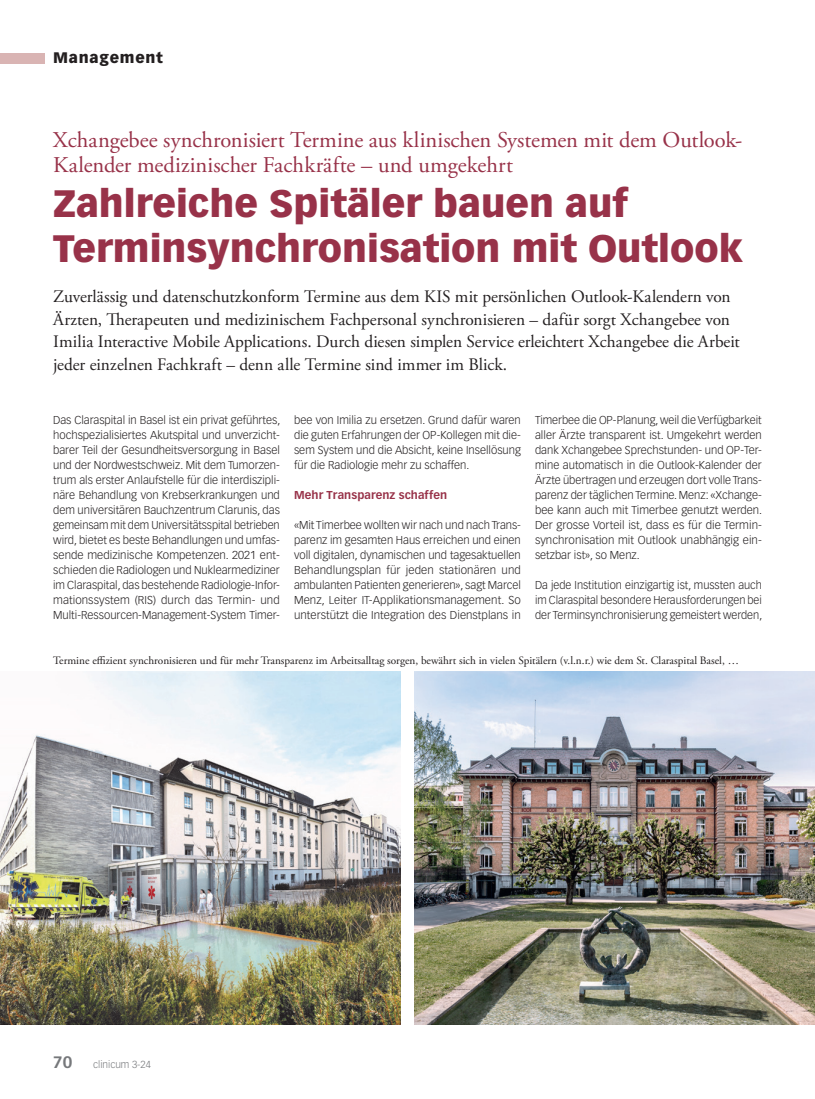
<style>
.page{position:relative;width:815px;height:1099px;background:#fff}
.page>*{position:absolute;margin:0;border:0;box-sizing:border-box;transform-origin:0 0}
.Titel_MM{font:900 37.5px/45px "Vectora LT Std";color:#983249}
.Obertitel_MM{font:22.5px/25px "Adobe Garamond Pro";color:#983249}
.Lead{font:17.5px/22.5px "Adobe Garamond Pro";color:#231f20}
.t1{font:900 15px "Vectora LT Std";letter-spacing:.05em;color:#231f20}
.Lauftext{font:300 11.25px/15px "Vectora LT Std";color:#231f20;text-align:justify}
.Legende{font:11.25px "Adobe Garamond Pro";color:#231f20}
.ZT_MM{font:700 11.25px "Vectora LT Std";letter-spacing:.005em;color:#983249}
.t2{font:300 10px "Vectora LT Std";color:#76787b}
.s1{font-weight:700;font-size:16.25px}
</style>
<div class="page">
<div style="left:0;top:53px;width:45px;height:10px;background:#d9b4b3"></div>
<img style="left:415px;top:671px;width:400px;height:353px">
<img style="left:0;top:671px;width:400px;height:353px">
<h3 class="t1" style="left:53px;top:49px;width:111px">Management</h3>
<p class="Obertitel_MM" style="left:53px;top:128px;width:691px">Xchangebee synchronisiert Termine aus klinischen Systemen mit dem Outlook-<br>Kalender medizinischer Fachkräfte – und umgekehrt</p>
<p class="Titel_MM" style="left:53px;top:180px;width:691px">Zahlreiche Spitäler bauen auf<br>Terminsynchronisation mit Outlook</p>
<p class="Lead" style="left:53px;top:286px;width:688px">Zuverlässig und datenschutzkonform Termine aus dem KIS mit persönlichen Outlook-Kalendern von Ärzten, Therapeuten und medizinischem Fachpersonal synchronisieren – dafür sorgt Xchangebee von Imilia Interactive Mobile Applications. Durch diesen simplen Service erleichtert Xchangebee die Arbeit jeder einzelnen Fachkraft – denn alle Termine sind immer im Blick.</p>
<p class="Lauftext" style="left:53px;top:413px;width:229px">Das Claraspital in Basel ist ein privat geführtes, hochspezialisiertes Akutspital und unverzicht&shy;barer Teil der Gesundheitsversorgung in Basel und der Nordwestschweiz. Mit dem Tumorzen&shy;trum als erster Anlaufstelle für die interdiszipli&shy;näre Behandlung von Krebserkrankungen und dem universitären Bauchzentrum Clarunis, das gemeinsam mit dem Universitätsspital betrieben wird, bietet es beste Behandlungen und umfas&shy;sende medizinische Kompetenzen. 2021 ent&shy;schieden die Radiologen und Nuklearmediziner im Claraspital, das bestehende Radiologie-Infor&shy;mationssystem (RIS) durch das Termin- und Multi-Ressourcen-Management-System Timer-</p>
<p class="Lauftext" style="left:294px;top:413px;width:228px">bee von Imilia zu ersetzen. Grund dafür waren die guten Erfahrungen der OP-Kollegen mit die&shy;sem System und die Absicht, keine Insellösung für die Radiologie mehr zu schaffen.</p>
<p class="ZT_MM" style="left:294px;top:488px;width:155px">Mehr Transparenz schaffen</p>
<p class="Lauftext" style="left:294px;top:518px;width:228px">«Mit Timerbee wollten wir nach und nach Trans&shy;parenz im gesamten Haus erreichen und einen voll digitalen, dynamischen und tagesaktuellen Behandlungsplan für jeden stationären und ambulanten Patienten generieren», sagt Marcel Menz, Leiter IT-Applikationsmanagement. So unterstützt die Integration des Dienstplans in</p>
<p class="Lauftext" style="left:535px;top:413px;width:229px">Timerbee die OP-Planung, weil die Verfügbarkeit aller Ärzte transparent ist. Umgekehrt werden dank Xchangebee Sprechstunden- und OP-Ter&shy;mine automatisch in die Outlook-Kalender der Ärzte übertragen und erzeugen dort volle Trans&shy;parenz der täglichen Termine. Menz: «Xchange&shy;bee kann auch mit Timerbee genutzt werden.<br>Der grosse Vorteil ist, dass es für die Termin&shy;synchronisation mit Outlook unabhängig ein&shy;setzbar ist», so Menz.</p>
<p class="Lauftext" style="left:535px;top:578px;width:229px">Da jede Institution einzigartig ist, mussten auch im Claraspital besondere Herausforderungen bei der Terminsynchronisierung gemeistert werden,</p>
<p class="Legende" style="left:53px;top:654px;width:687px">Termine effizient synchronisieren und für mehr Transparenz im Arbeitsalltag sorgen, bewährt sich in vielen Spitälern (v.l.n.r.) wie dem St. Claraspital Basel, …</p>
<p class="t2" style="left:53px;top:1058px;width:99px"><span class="s1">70</span> clinicum 3-24</p>
</div>
